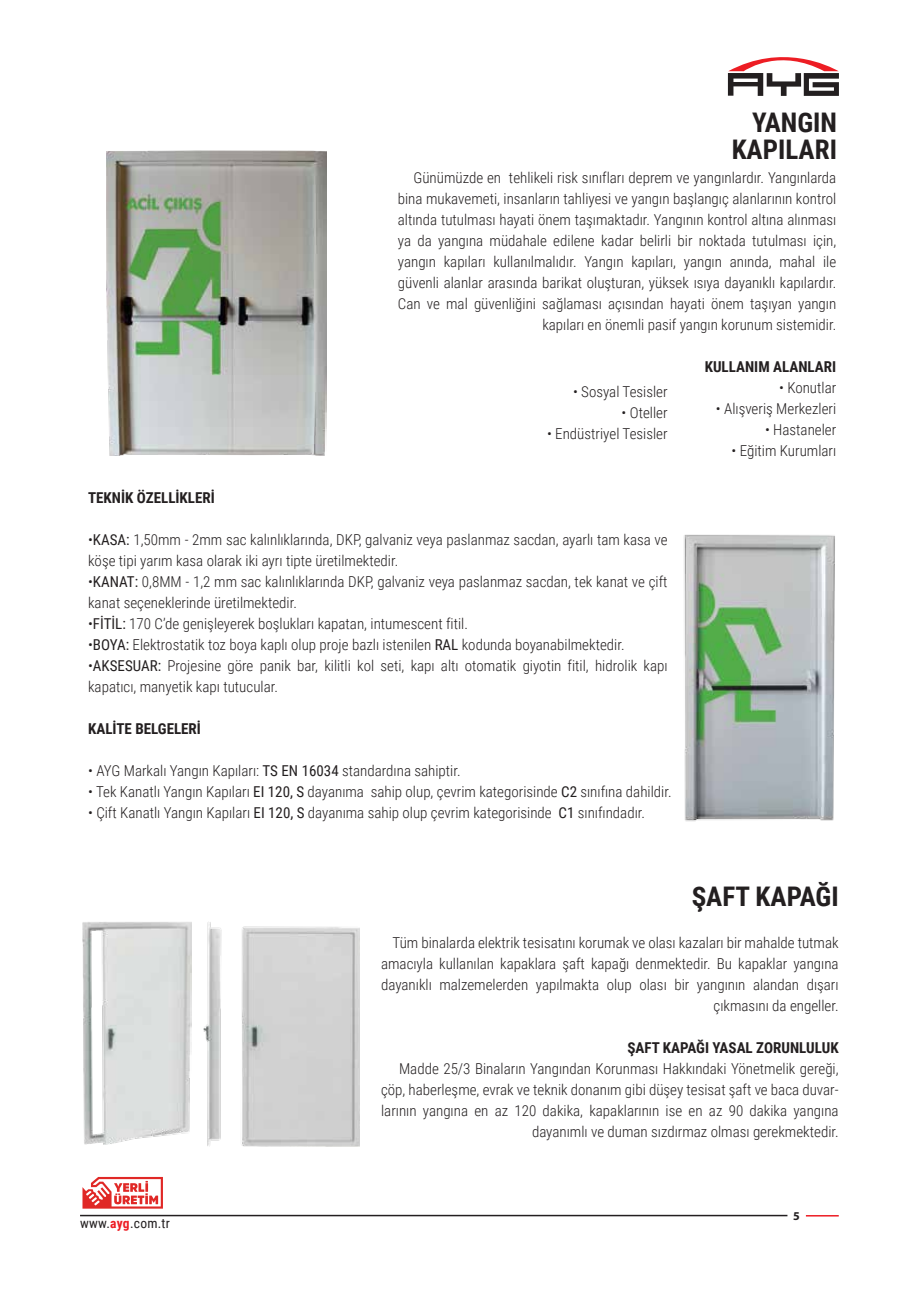
<style>
.page{position:relative;width:919px;height:1289px;background:#fff}
.page>*{position:absolute;margin:0;border:0;box-sizing:border-box;transform-origin:0 0}
.t1{font:700 27px/27px "Roboto Condensed";color:#231f20;text-align:right}
.t2{font:300 15px/21px "Roboto Condensed";color:#231f20;text-align:right}
.t3{font:700 15px "Roboto Condensed";color:#231f20}
.t4{font:13.5px "Roboto Condensed";letter-spacing:.02em;color:#231f20}
.t5{font:700 12px "Myriad Pro";color:#231f20}
.s1{font-weight:400}
.s2{font-weight:700;color:#ed1d24}
</style>
<div class="page">
<img style="left:684px;top:534px;width:151px;height:288px">
<img style="left:107px;top:151px;width:219px;height:304px">
<svg style="left:82px;top:1176px;width:81px;height:32px"></svg>
<img style="left:82px;top:922px;width:109px;height:222px">
<img style="left:204px;top:922px;width:155px;height:224px">
<svg style="left:727px;top:57px;width:111px;height:39px"></svg>
<hr style="left:80px;top:1214px;width:707px;height:2px;background:#231f20">
<hr style="left:805px;top:1214px;width:33px;height:2px;background:#ed1d24">
<h1 class="t1" style="left:731px;top:108px;width:107px">YANGIN<br>KAPILARI</h1>
<p class="t2" style="left:398px;top:166px;width:440px">Günümüzde en tehlikeli risk sınıfları deprem ve yangınlardır. Yangınlarda bina mukavemeti, insanların tahliyesi ve yangın başlangıç alanlarının kontrol altında tutulması hayati önem taşımaktadır. Yangının kontrol altına alınması ya da yangına müdahale edilene kadar belirli bir noktada tutulması için, yangın kapıları kullanılmalıdır. Yangın kapıları, yangın anında, mahal ile güvenli alanlar arasında barikat oluşturan, yüksek ısıya dayanıklı kapılardır.<br>Can ve mal güvenliğini sağlaması açısından hayati önem taşıyan yangın kapıları en önemli pasif yangın korunum sistemidir.</p>
<p class="t3" style="left:704px;top:356px;width:133px">KULLANIM ALANLARI</p>
<p class="t2" style="left:779px;top:376px;width:59px">• Konutlar</p>
<p class="t2" style="left:715px;top:397px;width:122px">• Alışveriş Merkezleri</p>
<p class="t2" style="left:765px;top:418px;width:73px">• Hastaneler</p>
<p class="t2" style="left:731px;top:439px;width:106px">• Eğitim Kurumları</p>
<p class="t2" style="left:573px;top:380px;width:96px">• Sosyal Tesisler</p>
<p class="t2" style="left:621px;top:401px;width:47px">• Oteller</p>
<p class="t2" style="left:547px;top:422px;width:122px">• Endüstriyel Tesisler</p>
<p class="t3" style="left:88px;top:487px;width:128px">TEKNİK ÖZELLİKLERİ</p>
<p class="t2" style="left:88px;top:528px;width:581px;text-align:left">•<span class="s1">KASA:</span> 1,50mm - 2mm sac kalınlıklarında, DKP, galvaniz veya paslanmaz sacdan, ayarlı tam kasa ve köşe tipi yarım kasa olarak iki ayrı tipte üretilmektedir.</p>
<p class="t2" style="left:88px;top:570px;width:581px;text-align:left">•<span class="s1">KANAT:</span> 0,8MM - 1,2 mm sac kalınlıklarında DKP, galvaniz veya paslanmaz sacdan, tek kanat ve çift kanat seçeneklerinde üretilmektedir.</p>
<p class="t2" style="left:88px;top:612px;width:381px">•<span class="s1">FİTİL:</span> 170 C’de genişleyerek boşlukları kapatan, intumescent fitil.</p>
<p class="t2" style="left:88px;top:633px;width:538px">•<span class="s1">BOYA:</span> Elektrostatik toz boya kaplı olup proje bazlı istenilen <span class="s1">RAL</span> kodunda boyanabilmektedir.</p>
<p class="t2" style="left:88px;top:654px;width:581px;text-align:left">•<span class="s1">AKSESUAR:</span> Projesine göre panik bar, kilitli kol seti, kapı altı otomatik giyotin fitil, hidrolik kapı kapatıcı, manyetik kapı tutucular.</p>
<p class="t3" style="left:88px;top:718px;width:114px">KALİTE BELGELERİ</p>
<p class="t2" style="left:88px;top:759px;width:374px">• AYG Markalı Yangın Kapıları: <span class="s1">TS EN 16034</span> standardına sahiptir.</p>
<p class="t2" style="left:88px;top:780px;width:585px">• Tek Kanatlı Yangın Kapıları <span class="s1">EI 120, S</span> dayanıma sahip olup, çevrim kategorisinde <span class="s1">C2</span> sınıfına dahildir.</p>
<p class="t2" style="left:88px;top:801px;width:558px">• Çift Kanatlı Yangın Kapıları <span class="s1">EI 120, S</span> dayanıma sahip olup çevrim kategorisinde <span class="s1">C1</span> sınıfındadır.</p>
<p class="t4" style="left:80px;top:1213px;width:91px">www.<span class="s2">ayg</span>.com.tr</p>
<h1 class="t1" style="left:691px;top:881px;width:148px">ŞAFT KAPAĞI</h1>
<p class="t2" style="left:381px;top:931px;width:459px">Tüm binalarda elektrik tesisatını korumak ve olası kazaları bir mahalde tutmak amacıyla kullanılan kapaklara şaft kapağı denmektedir. Bu kapaklar yangına dayanıklı malzemelerden yapılmakta olup olası bir yangının alandan dışarı çıkmasını da engeller.</p>
<p class="t3" style="left:627px;top:1037px;width:213px">ŞAFT KAPAĞI YASAL ZORUNLULUK</p>
<p class="t2" style="left:381px;top:1057px;width:459px">Madde 25/3 Binaların Yangından Korunması Hakkındaki Yönetmelik gereği, çöp, haberleşme, evrak ve teknik donanım gibi düşey tesisat şaft ve baca duvar&shy;larının yangına en az 120 dakika, kapaklarının ise en az 90 dakika yangına dayanımlı ve duman sızdırmaz olması gerekmektedir.</p>
<p class="t5" style="left:793px;top:1207px;width:8px">5</p>
</div>
